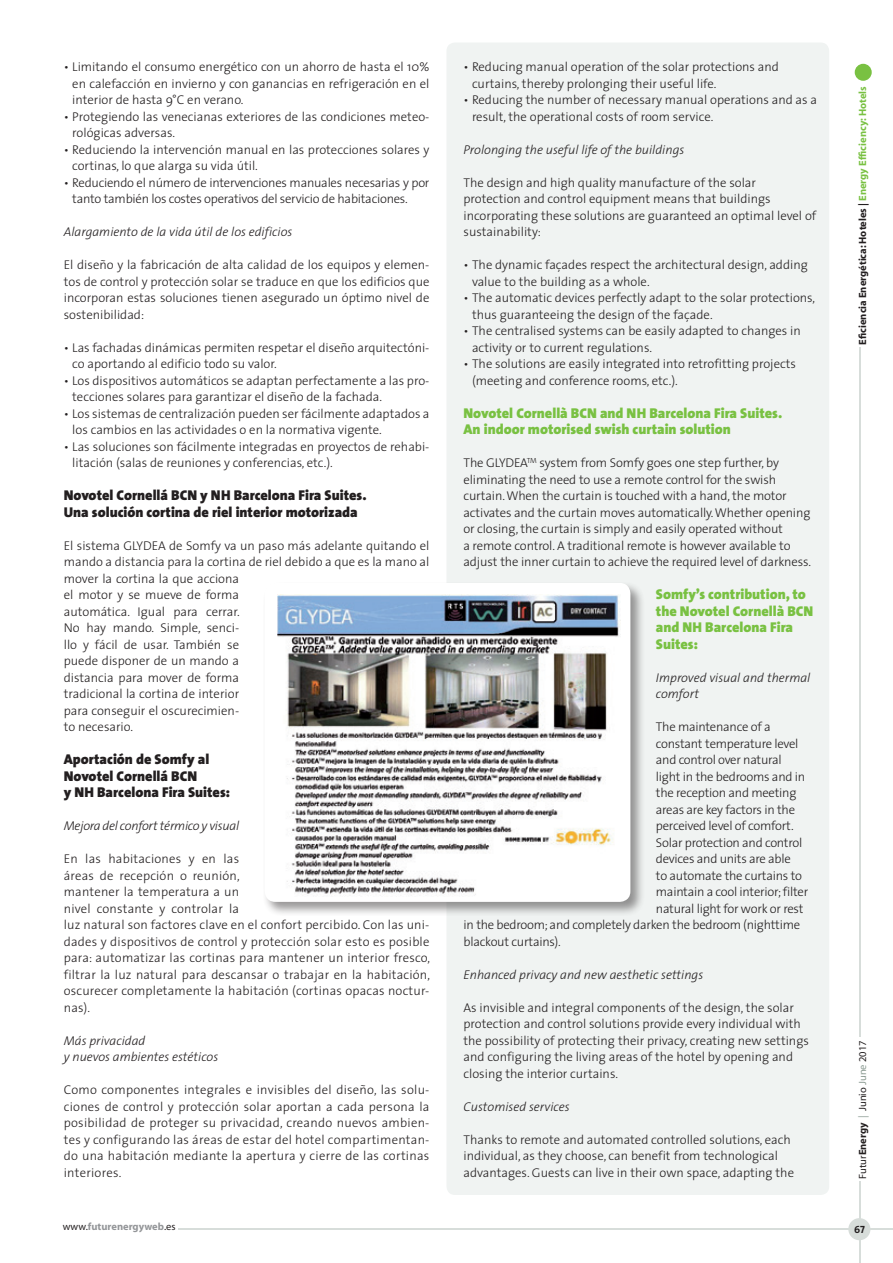
<style>
.page{position:relative;width:893px;height:1263px;background:#fff}
.page>*{position:absolute;margin:0;border:0;box-sizing:border-box;transform-origin:0 0}
.Ladillo_Texto{font:900 14.25px/16.5px "The Sans";color:#79c142}
.Ladilli_texto_españo{font:900 14.25px/16.5px "The Sans";color:#231f20}
.Texto{font:300 12.75px/16.5px "The Sans";color:#231f20}
.Texto_ingles{font:300 12.75px/16.5px "The Sans";letter-spacing:-.01em;color:#231f20}
.Texto_ingles-2{font:italic 300 12.75px/16.5px "The Sans";color:#231f20}
.Texto-2{font:300 12.75px/16.5px "The Sans";letter-spacing:-.02em;color:#231f20}
.Texto-3{font:italic 300 12.75px "The Sans";color:#231f20}
.Texto-4{font:italic 300 12.75px "The Sans";letter-spacing:-.02em;color:#231f20}
.t1{font:700 10.5px "Myriad";color:#231f20}
.t2{font:10.5px "Myriad";color:#231f20}
.t3{font:700 10.5px "Myriad";color:#939598}
.t4{font:10.5px "The Sans Bold Caps";color:#231f20}
.s1{color:#79c142}
.s2{font-weight:700}
.s3{color:#8b9b92}
.s4{font-weight:400;color:#231f20}
</style>
<div class="page">
<hr style="left:178px;top:1228px;width:715px;height:2px;background:#d7ddda">
<hr style="left:859px;top:1181px;width:1px;height:82px;background:#d7ddda">
<div style="left:855px;top:64px;width:17px;height:17px;background:#79c142;border-radius:50%"></div>
<hr style="left:859px;top:348px;width:1px;height:689px;background:#d7ddda">
<div style="left:848px;top:1218px;width:22px;height:22px;background:#d7ddda;border-radius:50%"></div>
<div style="left:446px;top:43px;width:383px;height:1152px;background:#f0f3f2;border-radius:9px"></div>
<div style="left:262px;top:580px;width:383px;height:336px;background:#231f20;opacity:.46"></div>
<div style="left:265px;top:583px;width:365px;height:319px;background:#fff;border-radius:11px"></div>
<img style="left:277px;top:594px;width:342px;height:302px">
<p class="Texto" style="left:72px;top:58px;width:359px;text-align:justify;text-indent:-9px">• Limitando el consumo energético con un ahorro de hasta el 10% en calefacción en invierno y con ganancias en refrigeración en el interior de hasta 9°C en verano.</p>
<p class="Texto" style="left:72px;top:108px;width:359px;text-indent:-9px">• Protegiendo las venecianas exteriores de las condiciones meteo&shy;rológicas adversas.</p>
<p class="Texto" style="left:72px;top:141px;width:359px;text-indent:-9px">• Reduciendo la intervención manual en las protecciones solares y cortinas, lo que alarga su vida útil.</p>
<p class="Texto-2" style="left:72px;top:174px;width:359px;text-indent:-9px">• Reduciendo el número de intervenciones manuales necesarias y por tanto también los costes operativos del servicio de habitaciones.</p>
<p class="Texto-3" style="left:64px;top:221px;width:230px">Alargamiento de la vida útil de los edificios</p>
<p class="Texto" style="left:64px;top:256px;width:367px;text-align:justify">El diseño y la fabricación de alta calidad de los equipos y elemen&shy;tos de control y protección solar se traduce en que los edificios que incorporan estas soluciones tienen asegurado un óptimo nivel de sostenibilidad:</p>
<p class="Texto" style="left:72px;top:339px;width:359px;text-indent:-9px">• Las fachadas dinámicas permiten respetar el diseño arquitectóni&shy;co aportando al edificio todo su valor.</p>
<p class="Texto" style="left:72px;top:372px;width:359px;text-indent:-9px">• Los dispositivos automáticos se adaptan perfectamente a las pro&shy;tecciones solares para garantizar el diseño de la fachada.</p>
<p class="Texto" style="left:72px;top:405px;width:359px;text-indent:-9px">• Los sistemas de centralización pueden ser fácilmente adaptados a los cambios en las actividades o en la normativa vigente.</p>
<p class="Texto" style="left:72px;top:438px;width:359px;text-indent:-9px">• Las soluciones son fácilmente integradas en proyectos de rehabi&shy;litación (salas de reuniones y conferencias, etc.).</p>
<p class="Ladilli_texto_españo" style="left:64px;top:487px;width:304px">Novotel Cornellá BCN y NH Barcelona Fira Suites.</p>
<p class="Ladilli_texto_españo" style="left:64px;top:503px;width:295px">Una solución cortina de riel interior motorizada</p>
<p class="Texto" style="left:64px;top:537px;width:367px">El sistema GLYDEA de Somfy va un paso más adelante quitando el mando a distancia para la cortina de riel debido a que es la mano al mover la cortina la que acciona<br>el motor y se mueve de forma<br>automática. Igual para cerrar.<br>No hay mando. Simple, senci-<br>llo y fácil de usar. También se<br>puede disponer de un mando a<br>distancia para mover de forma<br>tradicional la cortina de interior<br>para conseguir el oscurecimien-<br>to necesario.</p>
<p class="Ladilli_texto_españo" style="left:64px;top:751px;width:147px">Aportación de Somfy al<br>Novotel Cornellá BCN</p>
<p class="Ladilli_texto_españo" style="left:64px;top:784px;width:168px">y NH Barcelona Fira Suites:</p>
<p class="Texto-4" style="left:64px;top:815px;width:177px">Mejora del confort térmico y visual</p>
<p class="Texto" style="left:64px;top:850px;width:368px">En las habitaciones y en las<br>áreas de recepción o reunión,<br>mantener la temperatura a un<br>nivel constante y controlar la<br>luz natural son factores clave en el confort percibido. Con las uni&shy;dades y dispositivos de control y protección solar esto es posible para: automatizar las cortinas para mantener un interior fresco, filtrar la luz natural para descansar o trabajar en la habitación, oscurecer completamente la habitación (cortinas opacas noctur&shy;nas).</p>
<p class="Texto-3" style="left:64px;top:1030px;width:83px">Más privacidad</p>
<p class="Texto-3" style="left:64px;top:1046px;width:156px">y nuevos ambientes estéticos</p>
<p class="Texto" style="left:64px;top:1081px;width:367px;text-align:justify">Como componentes integrales e invisibles del diseño, las solu&shy;ciones de control y protección solar aportan a cada persona la posibilidad de proteger su privacidad, creando nuevos ambien&shy;tes y configurando las áreas de estar del hotel compartimentan&shy;do una habitación mediante la apertura y cierre de las cortinas interiores.</p>
<p class="Texto" style="left:472px;top:58px;width:308px;text-indent:-9px">• Reducing manual operation of the solar protections and curtains, thereby prolonging their useful life.</p>
<p class="Texto" style="left:472px;top:91px;width:347px;text-indent:-9px">• Reducing the number of necessary manual operations and as a result, the operational costs of room service.</p>
<p class="Texto_ingles-2" style="left:463px;top:141px;width:222px">Prolonging the useful life of the buildings</p>
<p class="Texto_ingles" style="left:463px;top:174px;width:354px">The design and high quality manufacture of the solar protection and control equipment means that buildings incorporating these solutions are guaranteed an optimal level of sustainability:</p>
<p class="Texto" style="left:472px;top:256px;width:337px;text-indent:-9px">• The dynamic façades respect the architectural design, adding value to the building as a whole.</p>
<p class="Texto" style="left:472px;top:289px;width:345px;text-indent:-9px">• The automatic devices perfectly adapt to the solar protections, thus guaranteeing the design of the façade.</p>
<p class="Texto" style="left:472px;top:322px;width:330px;text-indent:-9px">• The centralised systems can be easily adapted to changes in activity or to current regulations.</p>
<p class="Texto" style="left:472px;top:355px;width:326px;text-indent:-9px">• The solutions are easily integrated into retrofitting projects (meeting and conference rooms, etc.).</p>
<p class="Ladillo_Texto" style="left:463px;top:404px;width:320px">Novotel Cornellà BCN and NH Barcelona Fira Suites.</p>
<p class="Ladillo_Texto" style="left:463px;top:421px;width:269px">An indoor motorised swish curtain solution</p>
<p class="Texto_ingles" style="left:463px;top:454px;width:349px">The GLYDEA<sup>TM</sup> system from Somfy goes one step further, by eliminating the need to use a remote control for the swish curtain. When the curtain is touched with a hand, the motor activates and the curtain moves automatically. Whether opening or closing, the curtain is simply and easily operated without<br>a remote control. A traditional remote is however available to adjust the inner curtain to achieve the required level of darkness.</p>
<p class="Ladillo_Texto" style="left:656px;top:586px;width:159px">Somfy’s contribution, to the Novotel Cornellà BCN</p>
<p class="Ladillo_Texto" style="left:656px;top:619px;width:139px">and NH Barcelona Fira<br>Suites:</p>
<p class="Texto_ingles-2" style="left:656px;top:669px;width:156px">Improved visual and thermal comfort</p>
<p class="Texto_ingles" style="left:656px;top:718px;width:116px">The maintenance of a</p>
<p class="Texto_ingles" style="left:656px;top:735px;width:144px">constant temperature level</p>
<p class="Texto_ingles" style="left:656px;top:751px;width:127px">and control over natural</p>
<p class="Texto_ingles" style="left:656px;top:768px;width:151px">light in the bedrooms and in</p>
<p class="Texto_ingles" style="left:656px;top:784px;width:142px">the reception and meeting</p>
<p class="Texto_ingles" style="left:656px;top:801px;width:141px">areas are key factors in the</p>
<p class="Texto_ingles" style="left:656px;top:817px;width:139px">perceived level of comfort.</p>
<p class="Texto_ingles" style="left:656px;top:834px;width:148px">Solar protection and control</p>
<p class="Texto_ingles" style="left:656px;top:850px;width:136px">devices and units are able</p>
<p class="Texto_ingles" style="left:656px;top:867px;width:148px">to automate the curtains to</p>
<p class="Texto_ingles" style="left:656px;top:883px;width:154px">maintain a cool interior; filter</p>
<p class="Texto_ingles" style="left:656px;top:900px;width:149px">natural light for work or rest</p>
<p class="Texto_ingles" style="left:463px;top:916px;width:338px">in the bedroom; and completely darken the bedroom (nighttime</p>
<p class="Texto_ingles" style="left:463px;top:933px;width:99px">blackout curtains).</p>
<p class="Texto_ingles-2" style="left:463px;top:966px;width:241px">Enhanced privacy and new aesthetic settings</p>
<p class="Texto_ingles" style="left:463px;top:999px;width:347px">As invisible and integral components of the design, the solar protection and control solutions provide every individual with the possibility of protecting their privacy, creating new settings and configuring the living areas of the hotel by opening and closing the interior curtains.</p>
<p class="Texto_ingles-2" style="left:463px;top:1098px;width:108px">Customised services</p>
<p class="Texto_ingles" style="left:463px;top:1131px;width:332px">Thanks to remote and automated controlled solutions, each individual, as they choose, can benefit from technological advantages. Guests can live in their own space, adapting the</p>
<p class="t1" style="left:857px;top:345px;width:260px;rotate:-90deg">Eficiencia Energética: Hoteles | <span class="s1">Energy Efficiency: Hotels</span></p>
<p class="t2" style="left:857px;top:1178px;width:139px;rotate:-90deg">Futur<span class="s2">Energy</span> <span class="s3">|</span> Junio <span class="s3">June</span> 2017</p>
<p class="t3" style="left:63px;top:1220px;width:114px"><span class="s4">www.</span>futurenergyweb<span class="s4">.es</span></p>
<p class="t4" style="left:854px;top:1220px;width:12px">67</p>
</div>
